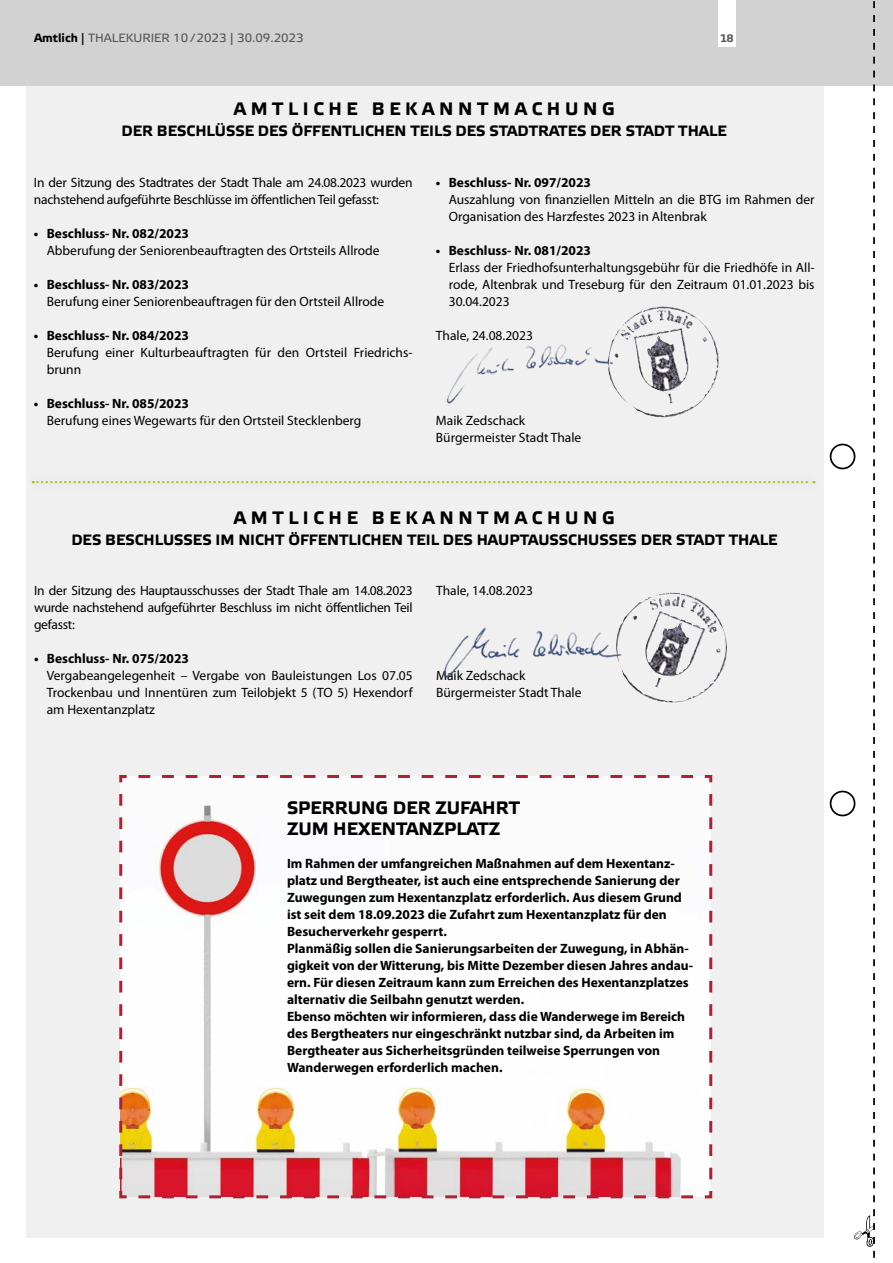
<style>
.page{position:relative;width:893px;height:1263px;background:#fff}
.page>*{position:absolute;margin:0;border:0;box-sizing:border-box;transform-origin:0 0}
.t1{font:700 18px/21px "Elektra Text Pro";color:#000}
.t2{font:700 15px "Elektra Text Pro";color:#000}
.t3{font:700 13.5px/17px "Myriad Pro";color:#000}
.t4{font:13.5px/17px "Myriad Pro";color:#000}
.t5{font:13.5px/17px "Myriad Pro";letter-spacing:-.02em;color:#000}
.t6{font:12px "Elektra Text Pro";color:#575756}
.t7{font:900 10.5px "Diavlo";color:#575756}
.s1{font-weight:700;color:#000}
.s2{color:#000}
</style>
<div class="page">
<div style="left:27px;top:0;width:797px;height:1237px;background:#f0f0f0"></div>
<div style="left:0;top:0;width:893px;height:85px;background:#d2d2d2"></div>
<div style="left:719px;top:0;width:17px;height:47px;background:#fff"></div>
<svg style="left:854px;top:1px;width:21px;height:1257px"></svg>
<div style="left:830px;top:444px;width:25px;height:25px;border:2px solid #000;border-radius:50%"></div>
<div style="left:830px;top:791px;width:25px;height:25px;border:2px solid #000;border-radius:50%"></div>
<img style="left:446px;top:331px;width:172px;height:73px">
<img style="left:625px;top:306px;width:94px;height:112px">
<div style="left:23px;top:472px;width:800px;height:20px;background:#ededed"></div>
<svg style="left:33px;top:481px;width:781px;height:2px"></svg>
<svg style="left:119px;top:775px;width:594px;height:424px"></svg>
<img style="left:443px;top:627px;width:172px;height:51px">
<img style="left:615px;top:593px;width:112px;height:89px">
<p class="t6" style="left:34px;top:32px;width:271px"><span class="s1">Amtlich</span> <span class="s2">|</span> THALEKURIER 10/2023 | 30.09.2023</p>
<p class="t7" style="left:720px;top:31px;width:15px">18</p>
<h1 class="t1" style="left:234px;top:99px;width:383px">A M T L I C H E B E K A N N T M A C H U N G</h1>
<p class="t2" style="left:122px;top:123px;width:607px">DER BESCHLÜSSE DES ÖFFENTLICHEN TEILS DES STADTRATES DER STADT THALE</p>
<p class="t5" style="left:34px;top:174px;width:380px">In der Sitzung des Stadtrates der Stadt Thale am 24.08.2023 wurden nachstehend aufgeführte Beschlüsse im öffentlichen Teil gefasst:</p>
<p class="t3" style="left:34px;top:225px;width:157px">• Beschluss- Nr. 082/2023</p>
<p class="t4" style="left:47px;top:242px;width:334px">Abberufung der Seniorenbeauftragten des Ortsteils Allrode</p>
<p class="t3" style="left:34px;top:276px;width:157px">• Beschluss- Nr. 083/2023</p>
<p class="t4" style="left:47px;top:293px;width:339px">Berufung einer Seniorenbeauftragen für den Ortsteil Allrode</p>
<p class="t3" style="left:34px;top:327px;width:157px">• Beschluss- Nr. 084/2023</p>
<p class="t4" style="left:47px;top:344px;width:367px">Berufung einer Kulturbeauftragten für den Ortsteil Friedrichs&shy;brunn</p>
<p class="t3" style="left:34px;top:395px;width:157px">• Beschluss- Nr. 085/2023</p>
<p class="t4" style="left:47px;top:412px;width:316px">Berufung eines Wegewarts für den Ortsteil Stecklenberg</p>
<p class="t3" style="left:436px;top:174px;width:157px">• Beschluss- Nr. 097/2023</p>
<p class="t4" style="left:449px;top:191px;width:367px">Auszahlung von finanziellen Mitteln an die BTG im Rahmen der<br>Organisation des Harzfestes 2023 in Altenbrak</p>
<p class="t3" style="left:436px;top:242px;width:157px">• Beschluss- Nr. 081/2023</p>
<p class="t4" style="left:449px;top:259px;width:367px;text-align:justify">Erlass der Friedhofsunterhaltungsgebühr für die Friedhöfe in All&shy;rode, Altenbrak und Treseburg für den Zeitraum 01.01.2023 bis 30.04.2023</p>
<p class="t4" style="left:436px;top:327px;width:99px">Thale, 24.08.2023</p>
<p class="t4" style="left:436px;top:413px;width:147px">Maik Zedschack<br>Bürgermeister Stadt Thale</p>
<h1 class="t1" style="left:234px;top:508px;width:383px">A M T L I C H E B E K A N N T M A C H U N G</h1>
<p class="t2" style="left:71px;top:532px;width:708px">DES BESCHLUSSES IM NICHT ÖFFENTLICHEN TEIL DES HAUPTAUSSCHUSSES DER STADT THALE</p>
<p class="t4" style="left:34px;top:583px;width:380px;text-align:justify">In der Sitzung des Hauptausschusses der Stadt Thale am 14.08.2023 wurde nachstehend aufgeführter Beschluss im nicht öffentlichen Teil gefasst:</p>
<p class="t3" style="left:34px;top:650px;width:157px">• Beschluss- Nr. 075/2023</p>
<p class="t4" style="left:47px;top:668px;width:367px;text-align:justify">Vergabeangelegenheit – Vergabe von Bauleistungen Los 07.05<br>Trockenbau und Innentüren zum Teilobjekt 5 (TO 5) Hexendorf am Hexentanzplatz</p>
<p class="t4" style="left:436px;top:583px;width:99px">Thale, 14.08.2023</p>
<p class="t4" style="left:436px;top:668px;width:147px">Maik Zedschack<br>Bürgermeister Stadt Thale</p>
<h1 class="t1" style="left:287px;top:797px;width:235px">SPERRUNG DER ZUFAHRT<br>ZUM HEXENTANZPLATZ</h1>
<p class="t3" style="left:287px;top:855px;width:408px">Im Rahmen der umfangreichen Maßnahmen auf dem Hexentanz&shy;platz und Bergtheater, ist auch eine entsprechende Sanierung der Zuwegungen zum Hexentanzplatz erforderlich. Aus diesem Grund ist seit dem 18.09.2023 die Zufahrt zum Hexentanzplatz für den Besucherverkehr gesperrt.<br>Planmäßig sollen die Sanierungsarbeiten der Zuwegung, in Abhän&shy;gigkeit von der Witterung, bis Mitte Dezember diesen Jahres andau&shy;ern. Für diesen Zeitraum kann zum Erreichen des Hexentanzplatzes alternativ die Seilbahn genutzt werden.<br>Ebenso möchten wir informieren, dass die Wanderwege im Bereich des Bergtheaters nur eingeschränkt nutzbar sind, da Arbeiten im Bergtheater aus Sicherheitsgründen teilweise Sperrungen von Wanderwegen erforderlich machen.</p>
</div>
